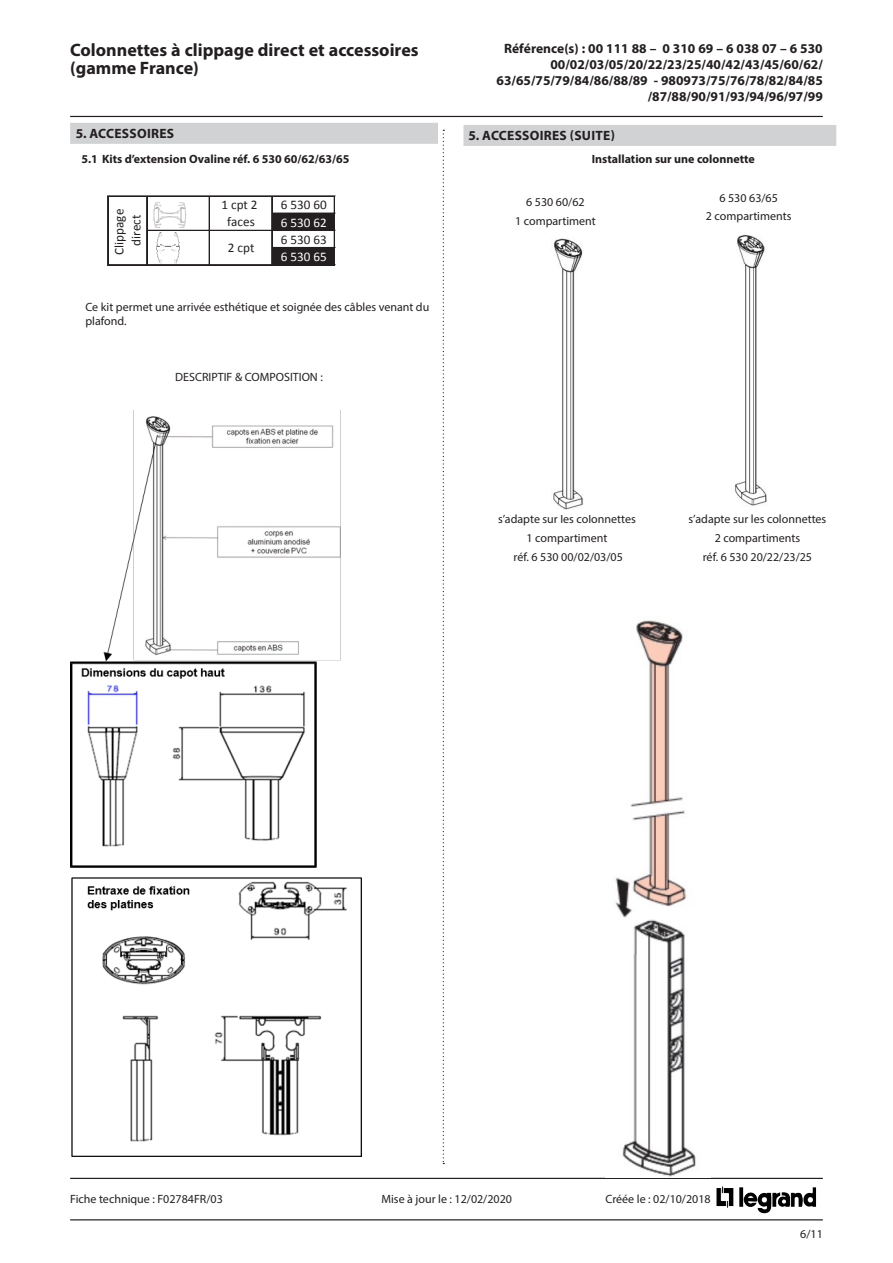
<style>
.page{position:relative;width:893px;height:1263px;background:#fff}
.page>*{position:absolute;margin:0;border:0;box-sizing:border-box;transform-origin:0 0}
.t1{font:700 18px/18px "Myriad Pro";color:#231f20}
.Chapitre_fond_gris_s{font:700 13.5px/16.2px "Myriad Pro";color:#231f20;text-align:right}
.Chapitre_fond_gris_s-2{font:700 13.5px "Myriad Pro";letter-spacing:.02em;color:#231f20}
.t2{font:13.2px/17.2px "Calibri";color:#231f20;text-align:center}
.Titre_dessins{font:12px "Myriad Pro";color:#231f20}
.Texte_courant{font:12px/14.4px "Myriad Pro";color:#231f20}
.Titre_dessins-2{font:700 12px "Myriad Pro";color:#231f20}
.s1{color:#fff}
</style>
<div class="page">
<hr style="left:70px;top:1219px;width:753px;height:1px;background:#231f20">
<svg style="left:443px;top:130px;width:1px;height:1034px"></svg>
<hr style="left:70px;top:1178px;width:753px;height:1px;background:#231f20">
<hr style="left:70px;top:116px;width:753px;height:1px;background:#231f20">
<img style="left:716px;top:1186px;width:100px;height:26px">
<div style="left:70px;top:123px;width:368px;height:21px;background:#d1d2d4"></div>
<div style="left:463px;top:125px;width:373px;height:21px;background:#d1d2d4"></div>
<div style="left:272px;top:213px;width:63px;height:18px;background:#231f20"></div>
<div style="left:272px;top:248px;width:63px;height:17px;background:#231f20"></div>
<hr style="left:107px;top:196px;width:1px;height:69px;background:#231f20">
<hr style="left:108px;top:196px;width:1px;height:70px;background:#231f20">
<hr style="left:146px;top:197px;width:1px;height:68px;background:#231f20">
<hr style="left:147px;top:197px;width:1px;height:69px;background:#231f20">
<hr style="left:209px;top:197px;width:1px;height:69px;background:#231f20">
<hr style="left:271px;top:197px;width:1px;height:68px;background:#231f20">
<hr style="left:272px;top:197px;width:1px;height:69px;background:#231f20">
<hr style="left:334px;top:197px;width:1px;height:69px;background:#231f20">
<hr style="left:108px;top:196px;width:227px;height:1px;background:#231f20">
<hr style="left:148px;top:230px;width:187px;height:1px;background:#231f20">
<hr style="left:273px;top:247px;width:62px;height:1px;background:#231f20">
<hr style="left:109px;top:264px;width:226px;height:1px;background:#231f20">
<hr style="left:108px;top:265px;width:227px;height:1px;background:#231f20">
<img style="left:154px;top:203px;width:32px;height:24px">
<img style="left:156px;top:233px;width:24px;height:30px">
<img style="left:615px;top:620px;width:81px;height:557px">
<img style="left:553px;top:238px;width:31px;height:272px">
<img style="left:735px;top:235px;width:32px;height:271px">
<img style="left:70px;top:410px;width:292px;height:746px">
<h1 class="t1" style="left:70px;top:40px;width:350px">Colonnettes à clippage direct et accessoires (gamme France)</h1>
<p class="Chapitre_fond_gris_s-2" style="left:76px;top:124px;width:100px">5. ACCESSOIRES</p>
<p class="Titre_dessins-2" style="left:81px;top:151px;width:270px">5.1 Kits d’extension Ovaline réf. 6 530 60/62/63/65</p>
<p class="t2" style="left:111px;top:255px;width:48px;rotate:-90deg">Clippage direct</p>
<p class="t2" style="left:221px;top:196px;width:38px">1 cpt 2 faces</p>
<p class="t2" style="left:228px;top:239px;width:28px">2 cpt</p>
<p class="t2" style="left:281px;top:196px;width:47px;text-align:justify">6 530 60<br><span class="s1">6 530 62<br></span>6 530 63<br><span class="s1">6 530 65</span></p>
<p class="Texte_courant" style="left:85px;top:299px;width:345px">Ce kit permet une arrivée esthétique et soignée des câbles venant du plafond.</p>
<p class="Titre_dessins" style="left:175px;top:369px;width:149px">DESCRIPTIF &amp; COMPOSITION :</p>
<p class="Chapitre_fond_gris_s" style="left:497px;top:40px;width:328px">Référence(s) : 00 111 88 – 0 310 69 – 6 038 07 – 6 530<br>00/02/03/05/20/22/23/25/40/42/43/45/60/62/ 63/65/75/79/84/86/88/89 - 980973/75/76/78/82/84/85 /87/88/90/91/93/94/96/97/99</p>
<p class="Chapitre_fond_gris_s-2" style="left:468px;top:126px;width:148px">5. ACCESSOIRES (SUITE)</p>
<p class="Titre_dessins-2" style="left:592px;top:151px;width:165px">Installation sur une colonnette</p>
<p class="Titre_dessins" style="left:526px;top:195px;width:60px">6 530 60/62</p>
<p class="Titre_dessins" style="left:515px;top:213px;width:82px">1 compartiment</p>
<p class="Titre_dessins" style="left:719px;top:190px;width:60px">6 530 63/65</p>
<p class="Titre_dessins" style="left:706px;top:209px;width:87px">2 compartiments</p>
<p class="Titre_dessins" style="left:498px;top:512px;width:139px">s’adapte sur les colonnettes</p>
<p class="Titre_dessins" style="left:527px;top:531px;width:82px">1 compartiment</p>
<p class="Titre_dessins" style="left:514px;top:549px;width:111px">réf. 6 530 00/02/03/05</p>
<p class="Titre_dessins" style="left:689px;top:512px;width:139px">s’adapte sur les colonnettes</p>
<p class="Titre_dessins" style="left:715px;top:531px;width:87px">2 compartiments</p>
<p class="Titre_dessins" style="left:703px;top:549px;width:111px">réf. 6 530 20/22/23/25</p>
<p class="Texte_courant" style="left:70px;top:1192px;width:154px">Fiche technique : F02784FR/03</p>
<p class="Texte_courant" style="left:381px;top:1192px;width:132px">Mise à jour le : 12/02/2020</p>
<p class="Texte_courant" style="left:605px;top:1192px;width:107px">Créée le : 02/10/2018</p>
<p class="Texte_courant" style="left:800px;top:1226px;width:24px">6/11</p>
</div>
